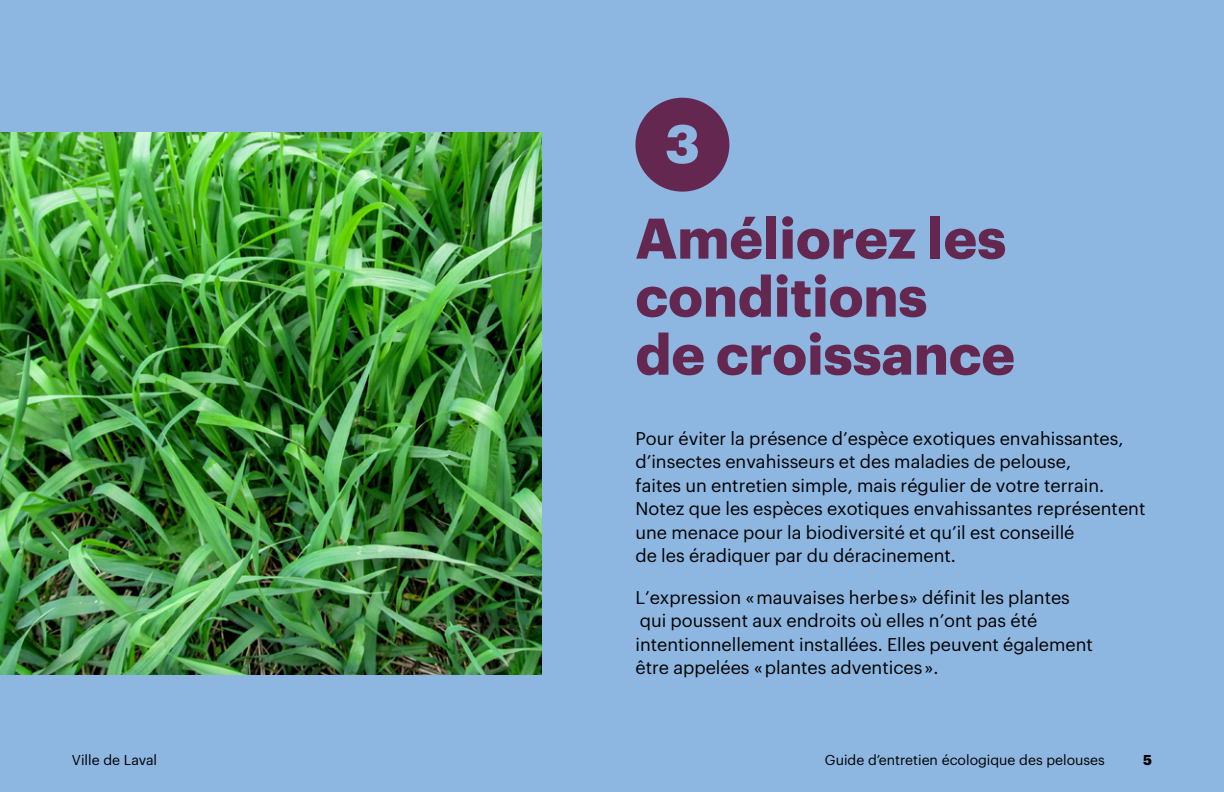
<style>
.page{position:relative;width:1224px;height:792px;background:#8db7e1}
.page>*{position:absolute;margin:0;border:0;box-sizing:border-box;transform-origin:0 0}
.t1{font:700 56px/58px "Graphik";color:#642850}
.t2{font:700 53.2px "Graphik";color:#8db7e1}
.t3{font:18px/23.6px "Graphik";color:#000}
.t4{font:14px "Graphik";color:#000}
.t5{font:700 14px "Graphik";color:#000}
</style>
<div class="page">
<div style="left:635px;top:98px;width:94px;height:94px;background:#642850;border-radius:50%"></div>
<img style="left:0;top:133px;width:542px;height:541px">
<h2 class="t2" style="left:665px;top:103px;width:36px">3</h2>
<h1 class="t1" style="left:635px;top:204px;width:381px">Améliorez les conditions<br>de croissance</h1>
<p class="t3" style="left:635px;top:425px;width:511px">Pour éviter la présence d’espèce exotiques envahissantes, d’insectes envahisseurs et des maladies de pelouse,<br>faites un entretien simple, mais régulier de votre terrain.<br>Notez que les espèces exotiques envahissantes représentent une menace pour la biodiversité et qu’il est conseillé<br>de les éradiquer par du déracinement.</p>
<p class="t3" style="left:635px;top:584px;width:459px">L’expression « mauvaises herbe s» définit les plantes qui poussent aux endroits où elles n’ont pas été intentionnellement installées. Elles peuvent également être appelées « plantes adventices ».</p>
<p class="t4" style="left:72px;top:749px;width:87px">Ville de Laval</p>
<p class="t4" style="left:825px;top:749px;width:282px">Guide d’entretien écologique des pelouses</p>
<p class="t5" style="left:1143px;top:749px;width:10px">5</p>
</div>
